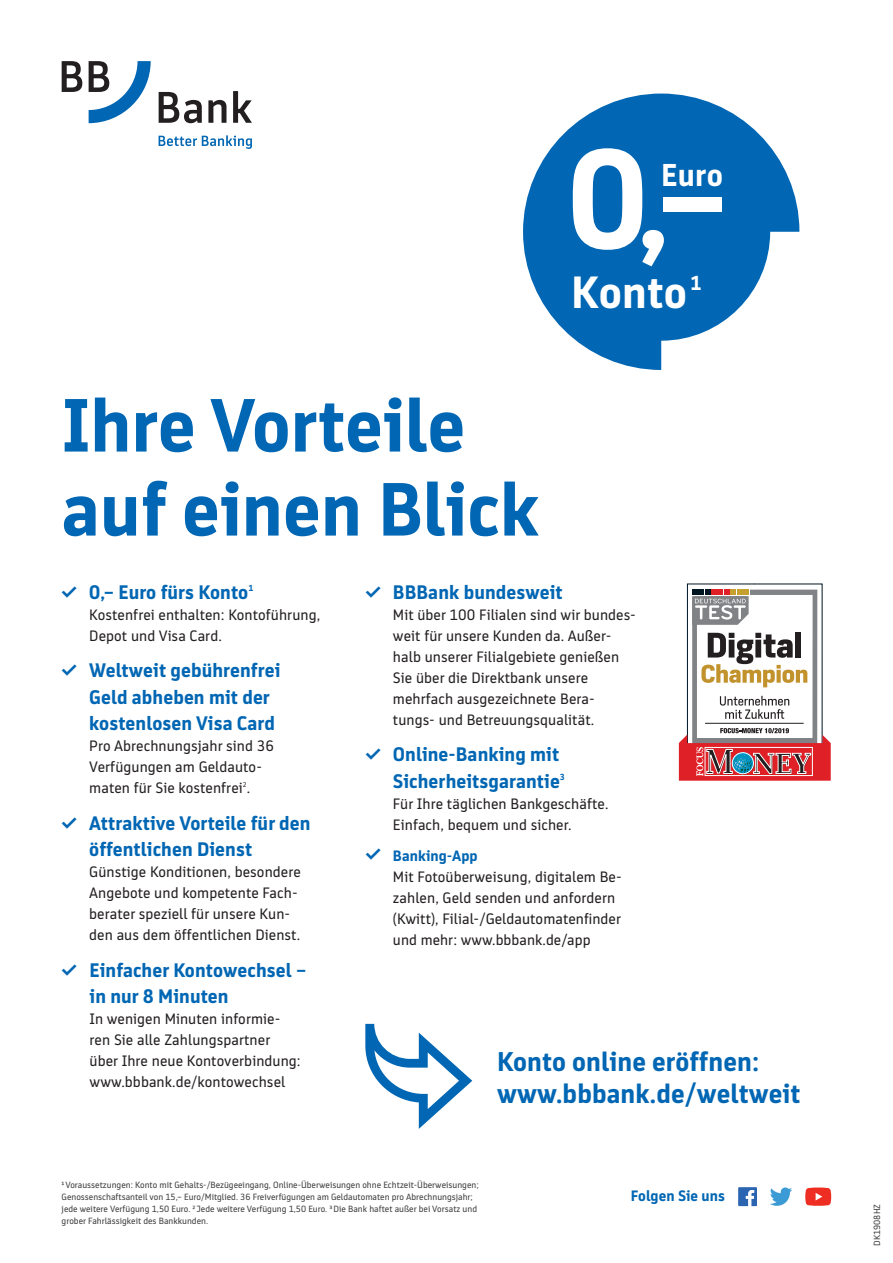
<style>
.page{position:relative;width:893px;height:1263px;background:#fff}
.page>*{position:absolute;margin:0;border:0;box-sizing:border-box;transform-origin:0 0}
.t1{font:700 140.7px "BB Bank Type";color:#fff}
.t2{font:700 75px/84px "BB Bank Type";color:#0166b3}
.t3{font:700 45px "BB Bank Type";letter-spacing:.005em;color:#fff}
.t4{font:700 31.5px "BB Bank Type";color:#fff}
.t5{font:700 27px/31.5px "BB Bank Type";letter-spacing:.005em;color:#0166b3}
.t6{font:700 20.25px "BB Bank Type";color:#fff}
.t7{font:700 19.5px/26.2px "BB Bank Type";letter-spacing:.005em;color:#0166b3}
.t8{font:15px/21px "BB Bank Type";letter-spacing:.005em;color:#231f20}
.t9{font:700 15px "BB Bank Type";letter-spacing:.005em;color:#0166b3}
.t10{font:14.85px "BB Bank Type";letter-spacing:.005em;color:#231f20}
.t11{font:9px/12px "BB Bank Type";color:#3e3e3f}
.t12{font:700 8.7px "BB Bank Type";color:#0166b3}
.t13{font:6.75px "BB Bank Type";color:#231f20}
.s1{font-weight:700;font-size:19.5px;color:#0166b3}
.s2{font-weight:700;color:#0166b3}
</style>
<div class="page">
<svg style="left:679px;top:583px;width:152px;height:198px"></svg>
<svg style="left:738px;top:1187px;width:19px;height:19px"></svg>
<svg style="left:805px;top:1187px;width:26px;height:19px"></svg>
<svg style="left:770px;top:1187px;width:22px;height:19px"></svg>
<svg style="left:365px;top:1024px;width:107px;height:105px"></svg>
<svg style="left:62px;top:61px;width:190px;height:62px"></svg>
<svg style="left:159px;top:135px;width:93px;height:14px"></svg>
<svg style="left:523px;top:94px;width:276px;height:276px;fill:#0166b3"></svg>
<h1 class="t1" style="left:567px;top:120px;width:164px">0,–</h1>
<h3 class="t4" style="left:661px;top:157px;width:63px">Euro</h3>
<h3 class="t3" style="left:571px;top:267px;width:117px">Konto</h3>
<h3 class="t6" style="left:690px;top:271px;width:13px">1</h3>
<h2 class="t2" style="left:62px;top:383px;width:479px">Ihre Vorteile auf einen Blick</h2>
<h3 class="t7" style="left:62px;top:579px;width:188px">✓ 0,– Euro fürs Konto</h3>
<p class="t12" style="left:248px;top:583px;width:7px">1</p>
<p class="t8" style="left:89px;top:604px;width:232px">Kostenfrei enthalten: Kontoführung,<br>Depot und Visa Card.</p>
<h3 class="t7" style="left:89px;top:657px;width:193px;text-indent:-28px">✓ Weltweit gebührenfrei<br>Geld abheben mit der kostenlosen Visa Card</h3>
<p class="t8" style="left:89px;top:735px;width:186px">Pro Abrechnungsjahr sind 36<br>Verfügungen am Geldauto&shy;maten für Sie kostenfrei .</p>
<p class="t13" style="left:243px;top:781px;width:5px">2</p>
<h3 class="t7" style="left:89px;top:810px;width:223px;text-indent:-28px">✓ Attraktive Vorteile für den öffentlichen Dienst</h3>
<p class="t8" style="left:89px;top:861px;width:213px">Günstige Konditionen, besondere<br>Angebote und kompetente Fach&shy;berater speziell für unsere Kun&shy;den aus dem öffentlichen Dienst.</p>
<h3 class="t7" style="left:90px;top:957px;width:218px;text-indent:-28px">✓ Einfacher Kontowechsel – in nur 8 Minuten</h3>
<p class="t8" style="left:90px;top:1008px;width:213px">In wenigen Minuten informie&shy;ren Sie alle Zahlungspartner über Ihre neue Kontoverbindung: www.bbbank.de/kontowechsel</p>
<h3 class="t7" style="left:365px;top:579px;width:199px">✓ BBBank bundesweit</h3>
<p class="t8" style="left:393px;top:604px;width:244px">Mit über 100 Filialen sind wir bundes&shy;weit für unsere Kunden da. Außer&shy;halb unserer Filialgebiete genießen Sie über die Direktbank unsere mehrfach ausgezeichnete Bera&shy;tungs- und Betreuungsqualität.</p>
<h3 class="t7" style="left:365px;top:741px;width:196px;text-align:right">✓ Online-Banking mit<br>Sicherheitsgarantie</h3>
<p class="t12" style="left:560px;top:772px;width:7px">3</p>
<p class="t8" style="left:393px;top:793px;width:217px">Für Ihre täglichen Bankgeschäfte.<br>Einfach, bequem und sicher.</p>
<p class="t8" style="left:393px;top:845px;width:230px;text-indent:-28px"><span class="s1">✓</span> <span class="s2">Banking-App<br></span>Mit Fotoüberweisung, digitalem Be&shy;zahlen, Geld senden und anfordern (Kwitt), Filial-/Geldautomatenfinder</p>
<p class="t10" style="left:393px;top:931px;width:199px">und mehr: www.bbbank.de/app</p>
<h3 class="t5" style="left:497px;top:1046px;width:305px">Konto online eröffnen: www.bbbank.de/weltweit</h3>
<p class="t11" style="left:62px;top:1179px;width:419px">¹Voraussetzungen: Konto mit Gehalts-/Bezügeeingang, Online-Überweisungen ohne Echtzeit-Überweisungen; Genossenschaftsanteil von 15,– Euro/Mitglied. 36 Freiverfügungen am Geldautomaten pro Abrechnungsjahr; jede weitere Verfügung 1,50 Euro. ² Jede weitere Verfügung 1,50 Euro. ³Die Bank haftet außer bei Vorsatz und grober Fahrlässigkeit des Bankkunden.</p>
<p class="t9" style="left:631px;top:1188px;width:96px">Folgen Sie uns</p>
<p class="t11" style="left:871px;top:1246px;width:44px;rotate:-90deg">DK1908HZ</p>
</div>
